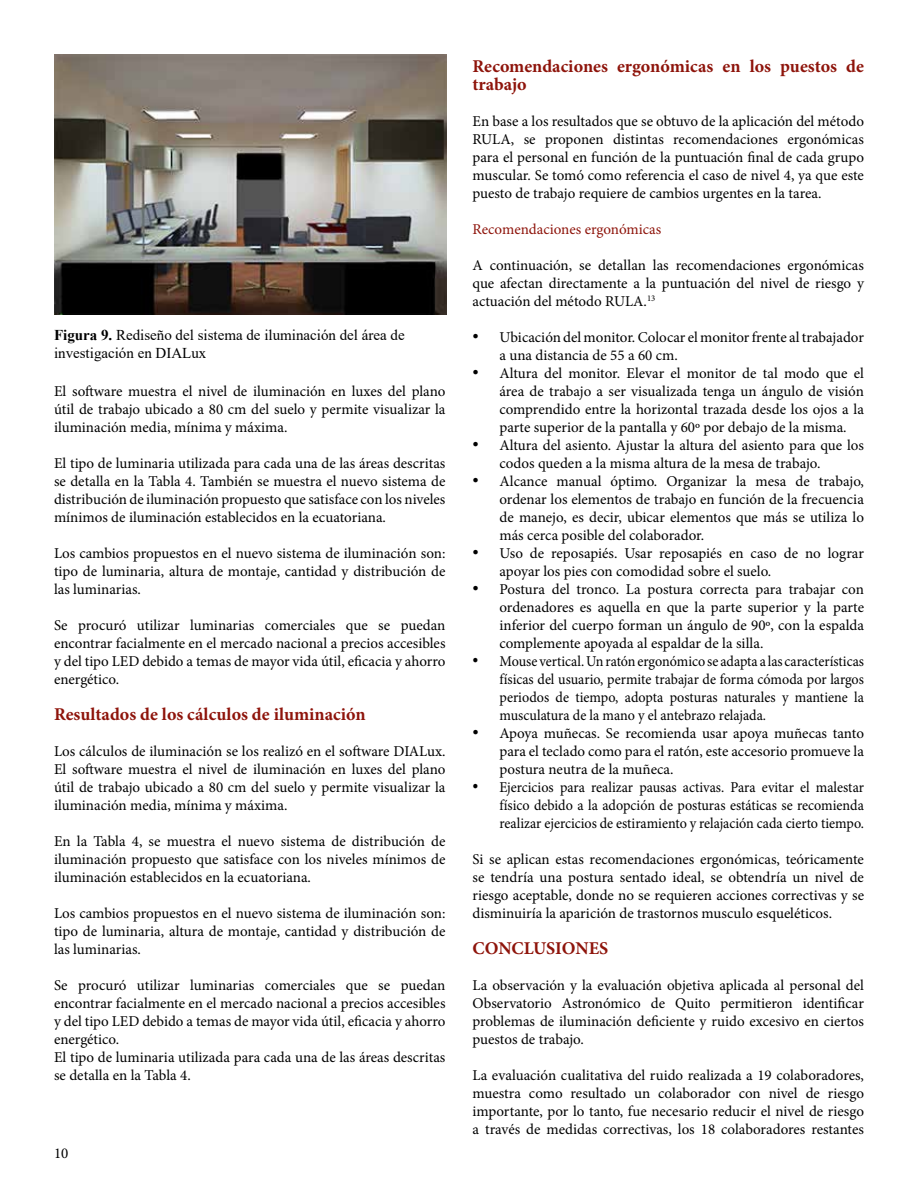
<style>
.page{position:relative;width:918px;height:1188px;background:#fff}
.page>*{position:absolute;margin:0;border:0;box-sizing:border-box;transform-origin:0 0}
.t1{font:700 18px/18px "Minion Pro";color:#8e140b}
.t2{font:15px/18px "Minion Pro";color:#000;text-align:justify}
.t3{font:15px/18px "Minion Pro";color:#000;text-align:justify;scale:.94 1}
.t4{font:15px/18px "Times New Roman";color:#000}
.t5{font:15px "Minion Pro";color:#8e140b}
.s1{font-weight:700}
.s2{font-family:"Times New Roman";font-size:18px}
</style>
<div class="page">
<img style="left:54px;top:54px;width:392px;height:261px">
<p class="t4" style="left:54px;top:326px;width:352px"><span class="s1">Figura 9.</span> Rediseño del sistema de iluminación del área de investigación en DIALux</p>
<p class="t2" style="left:54px;top:382px;width:393px">El software muestra el nivel de iluminación en luxes del plano útil de trabajo ubicado a 80 cm del suelo y permite visualizar la iluminación media, mínima y máxima.</p>
<p class="t2" style="left:54px;top:454px;width:393px">El tipo de luminaria utilizada para cada una de las áreas descritas se detalla en la Tabla 4. También se muestra el nuevo sistema de distribución de iluminación propuesto que satisface con los niveles mínimos de iluminación establecidos en la ecuatoriana.</p>
<p class="t2" style="left:54px;top:544px;width:393px">Los cambios propuestos en el nuevo sistema de iluminación son: tipo de luminaria, altura de montaje, cantidad y distribución de las luminarias.</p>
<p class="t2" style="left:54px;top:616px;width:393px">Se procuró utilizar luminarias comerciales que se puedan encontrar facialmente en el mercado nacional a precios accesibles y del tipo LED debido a temas de mayor vida útil, eficacia y ahorro energético.</p>
<p class="t1" style="left:54px;top:705px;width:313px">Resultados de los cálculos de iluminación</p>
<p class="t2" style="left:54px;top:742px;width:393px">Los cálculos de iluminación se los realizó en el software DIALux.<br>El software muestra el nivel de iluminación en luxes del plano útil de trabajo ubicado a 80 cm del suelo y permite visualizar la iluminación media, mínima y máxima.</p>
<p class="t2" style="left:54px;top:832px;width:393px">En la Tabla 4, se muestra el nuevo sistema de distribución de iluminación propuesto que satisface con los niveles mínimos de iluminación establecidos en la ecuatoriana.</p>
<p class="t2" style="left:54px;top:904px;width:393px">Los cambios propuestos en el nuevo sistema de iluminación son: tipo de luminaria, altura de montaje, cantidad y distribución de las luminarias.</p>
<p class="t2" style="left:54px;top:976px;width:393px;text-align:left">Se procuró utilizar luminarias comerciales que se puedan encontrar facialmente en el mercado nacional a precios accesibles y del tipo LED debido a temas de mayor vida útil, eficacia y ahorro energético.<br>El tipo de luminaria utilizada para cada una de las áreas descritas se detalla en la Tabla 4.</p>
<p class="t2" style="left:54px;top:1145px;width:16px">10</p>
<p class="t1" style="left:472px;top:57px;width:393px">Recomendaciones ergonómicas en los puestos de trabajo</p>
<p class="t2" style="left:472px;top:112px;width:393px">En base a los resultados que se obtuvo de la aplicación del método RULA, se proponen distintas recomendaciones ergonómicas para el personal en función de la puntuación final de cada grupo muscular. Se tomó como referencia el caso de nivel 4, ya que este puesto de trabajo requiere de cambios urgentes en la tarea.</p>
<p class="t5" style="left:472px;top:219px;width:190px">Recomendaciones ergonómicas</p>
<p class="t2" style="left:472px;top:256px;width:393px">A continuación, se detallan las recomendaciones ergonómicas que afectan directamente a la puntuación del nivel de riesgo y actuación del método RULA.<sup>13</sup></p>
<p class="t2" style="left:500px;top:328px;width:366px;text-indent:-27px"><span class="s2">•</span> Ubicación del monitor. Colocar el monitor frente al trabajador a una distancia de 55 a 60 cm.</p>
<p class="t2" style="left:500px;top:364px;width:366px;text-indent:-27px"><span class="s2">•</span> Altura del monitor. Elevar el monitor de tal modo que el área de trabajo a ser visualizada tenga un ángulo de visión comprendido entre la horizontal trazada desde los ojos a la parte superior de la pantalla y 60º por debajo de la misma.</p>
<p class="t2" style="left:500px;top:436px;width:366px;text-indent:-27px"><span class="s2">•</span> Altura del asiento. Ajustar la altura del asiento para que los codos queden a la misma altura de la mesa de trabajo.</p>
<p class="t2" style="left:500px;top:472px;width:366px;text-indent:-27px"><span class="s2">•</span> Alcance manual óptimo. Organizar la mesa de trabajo, ordenar los elementos de trabajo en función de la frecuencia de manejo, es decir, ubicar elementos que más se utiliza lo más cerca posible del colaborador.</p>
<p class="t2" style="left:500px;top:544px;width:366px;text-indent:-27px"><span class="s2">•</span> Uso de reposapiés. Usar reposapiés en caso de no lograr apoyar los pies con comodidad sobre el suelo.</p>
<p class="t2" style="left:500px;top:580px;width:366px;text-indent:-27px"><span class="s2">•</span> Postura del tronco. La postura correcta para trabajar con ordenadores es aquella en que la parte superior y la parte inferior del cuerpo forman un ángulo de 90º, con la espalda complemente apoyada al espaldar de la silla.</p>
<p class="t3" style="left:500px;top:652px;width:389px;text-indent:-27px"><span class="s2">•</span> Mouse vertical. Un ratón ergonómico se adapta a las características físicas del usuario, permite trabajar de forma cómoda por largos periodos de tiempo, adopta posturas naturales y mantiene la musculatura de la mano y el antebrazo relajada.</p>
<p class="t2" style="left:500px;top:724px;width:366px;text-indent:-27px"><span class="s2">•</span> Apoya muñecas. Se recomienda usar apoya muñecas tanto para el teclado como para el ratón, este accesorio promueve la postura neutra de la muñeca.</p>
<p class="t3" style="left:500px;top:778px;width:389px;text-indent:-27px"><span class="s2">•</span> Ejercicios para realizar pausas activas. Para evitar el malestar físico debido a la adopción de posturas estáticas se recomienda realizar ejercicios de estiramiento y relajación cada cierto tiempo.</p>
<p class="t2" style="left:472px;top:850px;width:393px">Si se aplican estas recomendaciones ergonómicas, teóricamente se tendría una postura sentado ideal, se obtendría un nivel de riesgo aceptable, donde no se requieren acciones correctivas y se disminuiría la aparición de trastornos musculo esqueléticos.</p>
<p class="t1" style="left:472px;top:939px;width:137px">CONCLUSIONES</p>
<p class="t2" style="left:472px;top:976px;width:393px">La observación y la evaluación objetiva aplicada al personal del Observatorio Astronómico de Quito permitieron identificar problemas de iluminación deficiente y ruido excesivo en ciertos puestos de trabajo.</p>
<p class="t2" style="left:472px;top:1066px;width:393px">La evaluación cualitativa del ruido realizada a 19 colaboradores, muestra como resultado un colaborador con nivel de riesgo importante, por lo tanto, fue necesario reducir el nivel de riesgo a través de medidas correctivas, los 18 colaboradores restantes</p>
</div>
